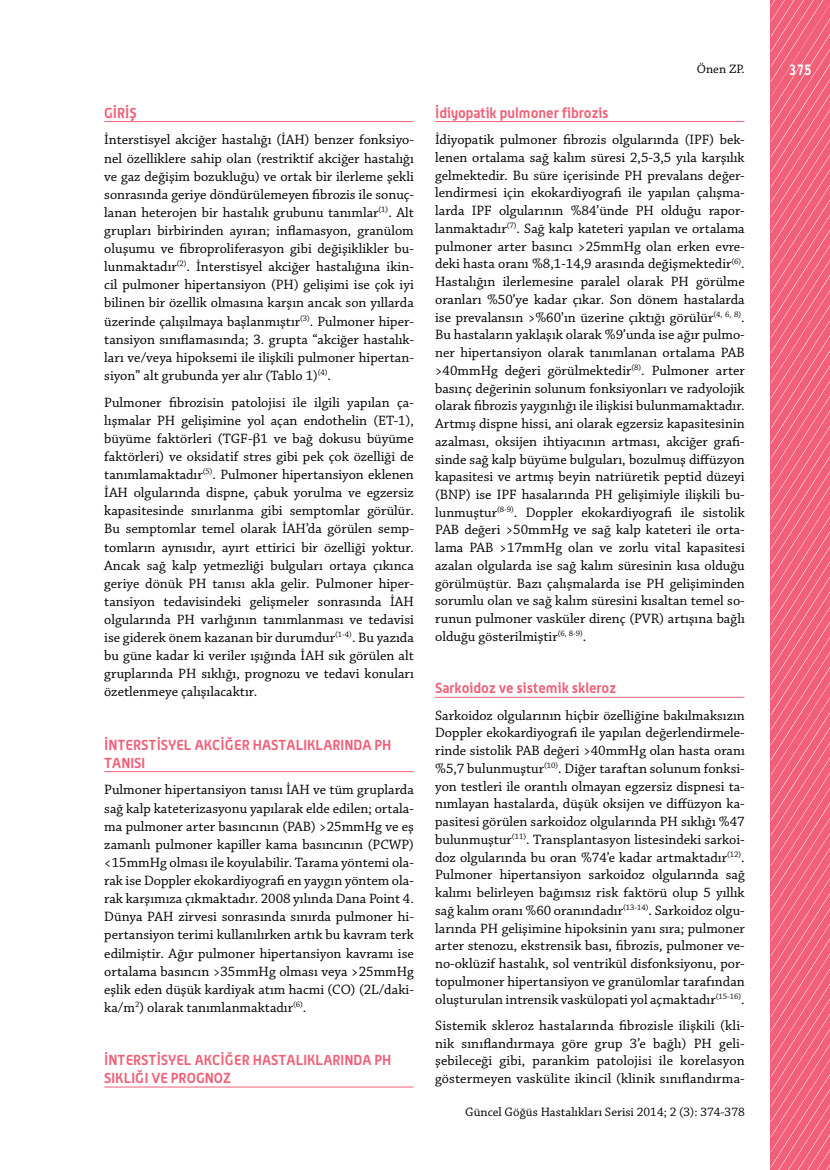
<style>
.page{position:relative;width:830px;height:1170px;background:#fff}
.page>*{position:absolute;margin:0;border:0;box-sizing:border-box;transform-origin:0 0}
.t1{font:700 15px "Alwyn";color:#fff;scale:.85 1}
.t2{font:14.25px/17.7px "Chaparral Pro";color:#000;text-align:justify}
.t3{font:700 14.25px/18.1px "Alwyn";color:#f16078}
.t4{font:12.9px "Chaparral Pro";color:#000}
</style>
<div class="page">
<hr style="left:104px;top:121px;width:309px;height:1px;background:#f16078">
<hr style="left:104px;top:771px;width:309px;height:1px;background:#f16078">
<hr style="left:104px;top:1086px;width:309px;height:1px;background:#f16078">
<hr style="left:435px;top:121px;width:309px;height:1px;background:#f16078">
<hr style="left:435px;top:697px;width:309px;height:1px;background:#f16078">
<svg style="left:770px;top:0;width:59px;height:1169px;background:#f1687f"></svg>
<p class="t3" style="left:104px;top:103px;width:35px">GİRİŞ</p>
<p class="t2" style="left:104px;top:131px;width:311px;line-height:18.1px">İnterstisyel akciğer hastalığı (İAH) benzer fonksiyo&shy;nel özelliklere sahip olan (restriktif akciğer hastalığı ve gaz değişim bozukluğu) ve ortak bir ilerleme şekli sonrasında geriye döndürülemeyen fibrozis ile sonuç&shy;lanan heterojen bir hastalık grubunu tanımlar<sup>(1)</sup>. Alt grupları birbirinden ayıran; inflamasyon, granülom oluşumu ve fibroproliferasyon gibi değişiklikler bu&shy;lunmaktadır<sup>(2)</sup>. İnterstisyel akciğer hastalığına ikin&shy;cil pulmoner hipertansiyon (PH) gelişimi ise çok iyi bilinen bir özellik olmasına karşın ancak son yıllarda üzerinde çalışılmaya başlanmıştır<sup>(3)</sup>. Pulmoner hiper&shy;tansiyon sınıflamasında; 3. grupta “akciğer hastalık&shy;ları ve/veya hipoksemi ile ilişkili pulmoner hipertan&shy;siyon” alt grubunda yer alır (Tablo 1)<sup>(4)</sup>.</p>
<p class="t2" style="left:104px;top:393px;width:311px;line-height:18.1px">Pulmoner fibrozisin patolojisi ile ilgili yapılan ça&shy;lışmalar PH gelişimine yol açan endothelin (ET-1), büyüme faktörleri (TGF- 1 ve bağ dokusu büyüme faktörleri) ve oksidatif stres gibi pek çok özelliği de tanımlamaktadır<sup>(5)</sup>. Pulmoner hipertansiyon eklenen İAH olgularında dispne, çabuk yorulma ve egzersiz kapasitesinde sınırlanma gibi semptomlar görülür.<br>Bu semptomlar temel olarak İAH’da görülen semp&shy;tomların aynısıdır, ayırt ettirici bir özelliği yoktur.<br>Ancak sağ kalp yetmezliği bulguları ortaya çıkınca geriye dönük PH tanısı akla gelir. Pulmoner hiper&shy;tansiyon tedavisindeki gelişmeler sonrasında İAH olgularında PH varlığının tanımlanması ve tedavisi ise giderek önem kazanan bir durumdur<sup>(1-4)</sup>. Bu yazıda bu güne kadar ki veriler ışığında İAH sık görülen alt gruplarında PH sıklığı, prognozu ve tedavi konuları özetlenmeye çalışılacaktır.</p>
<p class="t3" style="left:104px;top:735px;width:288px">İNTERSTİSYEL AKCİĞER HASTALIKLARINDA PH<br>TANISI</p>
<p class="t2" style="left:104px;top:781px;width:311px;line-height:18.1px">Pulmoner hipertansiyon tanısı İAH ve tüm gruplarda sağ kalp kateterizasyonu yapılarak elde edilen; ortala&shy;ma pulmoner arter basıncının (PAB) &gt;25mmHg ve eş zamanlı pulmoner kapiller kama basıncının (PCWP) &lt;15mmHg olması ile koyulabilir. Tarama yöntemi ola&shy;rak ise Doppler ekokardiyografi en yaygın yöntem ola&shy;rak karşımıza çıkmaktadır. 2008 yılında Dana Point 4.<br>Dünya PAH zirvesi sonrasında sınırda pulmoner hi&shy;pertansiyon terimi kullanılırken artık bu kavram terk edilmiştir. Ağır pulmoner hipertansiyon kavramı ise ortalama basıncın &gt;35mmHg olması veya &gt;25mmHg eşlik eden düşük kardiyak atım hacmi (CO) (2L/daki&shy;ka/m<sup>2</sup>) olarak tanımlanmaktadır<sup>(6)</sup>.</p>
<p class="t3" style="left:104px;top:1050px;width:288px">İNTERSTİSYEL AKCİĞER HASTALIKLARINDA PH<br>SIKLIĞI VE PROGNOZ</p>
<p class="t4" style="left:696px;top:62px;width:49px">Önen ZP.</p>
<p class="t3" style="left:435px;top:103px;width:175px">İdiyopatik pulmoner fibrozis</p>
<p class="t2" style="left:435px;top:131px;width:311px">İdiyopatik pulmoner fibrozis olgularında (IPF) bek&shy;lenen ortalama sağ kalım süresi 2,5-3,5 yıla karşılık gelmektedir. Bu süre içerisinde PH prevalans değer&shy;lendirmesi için ekokardiyografi ile yapılan çalışma&shy;larda IPF olgularının %84’ünde PH olduğu rapor&shy;lanmaktadır<sup>(7)</sup>. Sağ kalp kateteri yapılan ve ortalama pulmoner arter basıncı &gt;25mmHg olan erken evre&shy;deki hasta oranı %8,1-14,9 arasında değişmektedir<sup>(6)</sup>.<br>Hastalığın ilerlemesine paralel olarak PH görülme oranları %50’ye kadar çıkar. Son dönem hastalarda ise prevalansın &gt;%60’ın üzerine çıktığı görülür<sup>(4,</sup> <sup>6,</sup> <sup>8)</sup>.<br>Bu hastaların yaklaşık olarak %9’unda ise ağır pulmo&shy;ner hipertansiyon olarak tanımlanan ortalama PAB &gt;40mmHg değeri görülmektedir<sup>(8)</sup>. Pulmoner arter basınç değerinin solunum fonksiyonları ve radyolojik olarak fibrozis yaygınlığı ile ilişkisi bulunmamaktadır.<br>Artmış dispne hissi, ani olarak egzersiz kapasitesinin azalması, oksijen ihtiyacının artması, akciğer grafi&shy;sinde sağ kalp büyüme bulguları, bozulmuş diffüzyon kapasitesi ve artmış beyin natriüretik peptid düzeyi (BNP) ise IPF hasalarında PH gelişimiyle ilişkili bu&shy;lunmuştur<sup>(8-9)</sup>. Doppler ekokardiyografi ile sistolik PAB değeri &gt;50mmHg ve sağ kalp kateteri ile orta&shy;lama PAB &gt;17mmHg olan ve zorlu vital kapasitesi azalan olgularda ise sağ kalım süresinin kısa olduğu görülmüştür. Bazı çalışmalarda ise PH gelişiminden sorumlu olan ve sağ kalım süresini kısaltan temel so&shy;runun pulmoner vasküler direnç (PVR) artışına bağlı olduğu gösterilmiştir<sup>(6,</sup> <sup>8-9)</sup>.</p>
<p class="t3" style="left:435px;top:679px;width:182px">Sarkoidoz ve sistemik skleroz</p>
<p class="t2" style="left:435px;top:707px;width:311px">Sarkoidoz olgularının hiçbir özelliğine bakılmaksızın Doppler ekokardiyografi ile yapılan değerlendirmele&shy;rinde sistolik PAB değeri &gt;40mmHg olan hasta oranı %5,7 bulunmuştur<sup>(10)</sup>. Diğer taraftan solunum fonksi&shy;yon testleri ile orantılı olmayan egzersiz dispnesi ta&shy;nımlayan hastalarda, düşük oksijen ve diffüzyon ka&shy;pasitesi görülen sarkoidoz olgularında PH sıklığı %47 bulunmuştur<sup>(11)</sup>. Transplantasyon listesindeki sarkoi&shy;doz olgularında bu oran %74’e kadar artmaktadır<sup>(12)</sup>.<br>Pulmoner hipertansiyon sarkoidoz olgularında sağ kalımı belirleyen bağımsız risk faktörü olup 5 yıllık sağ kalım oranı %60 oranındadır<sup>(13-14)</sup>. Sarkoidoz olgu&shy;larında PH gelişimine hipoksinin yanı sıra; pulmoner arter stenozu, ekstrensik bası, fibrozis, pulmoner ve&shy;no-oklüzif hastalık, sol ventrikül disfonksiyonu, por&shy;topulmoner hipertansiyon ve granülomlar tarafından oluşturulan intrensik vaskülopati yol açmaktadır<sup>(15-16)</sup>.</p>
<p class="t2" style="left:435px;top:1017px;width:311px">Sistemik skleroz hastalarında fibrozisle ilişkili (kli&shy;nik sınıflandırmaya göre grup 3’e bağlı) PH geli&shy;şebileceği gibi, parankim patolojisi ile korelasyon göstermeyen vaskülite ikincil (klinik sınıflandırma-</p>
<p class="t4" style="left:465px;top:1104px;width:281px">Güncel Göğüs Hastalıkları Serisi 2014; 2 (3): 374-378</p>
<p class="t1" style="left:788px;top:61px;width:28px">375</p>
</div>
